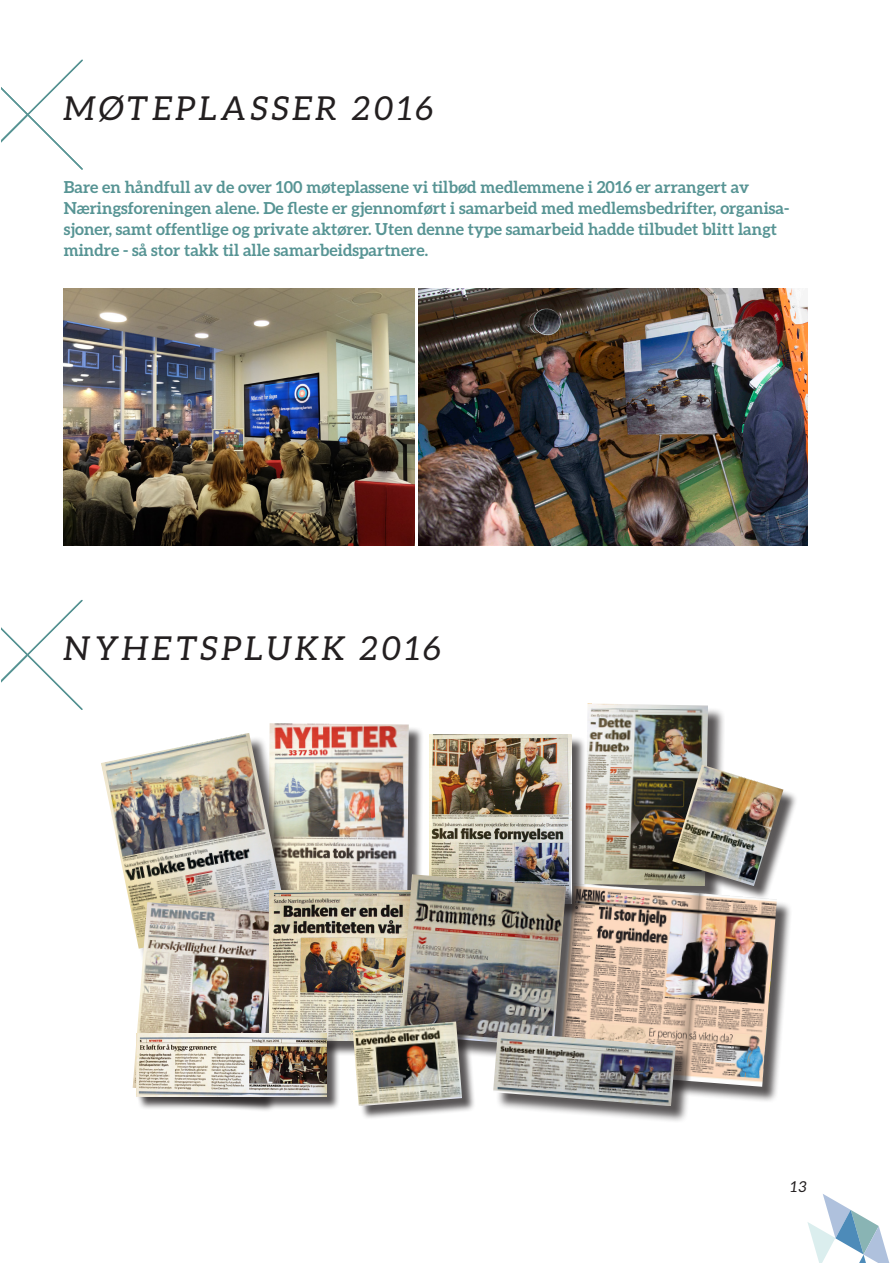
<style>
.page{position:relative;width:893px;height:1263px;background:#fff}
.page>*{position:absolute;margin:0;border:0;box-sizing:border-box;transform-origin:0 0}
.Overskrift{font:italic 33px "Aleo";letter-spacing:.125em;color:#231f20}
.Ingress{font:700 16.5px/21px "Aleo";color:#579494}
.t1{font:italic 15px "Aleo";color:#231f20}
</style>
<div class="page">
<svg style="left:807px;top:1194px;width:83px;height:69px"></svg>
<svg style="left:1px;top:60px;width:82px;height:110px"></svg>
<div style="left:587px;top:706px;width:138px;height:197px;background:#231f20;opacity:.75"></div>
<img style="left:586px;top:703px;width:122px;height:180px">
<img style="left:419px;top:289px;width:389px;height:257px">
<img style="left:64px;top:289px;width:350px;height:257px">
<div style="left:558px;top:886px;width:235px;height:217px;background:#231f20;opacity:.75"></div>
<img style="left:582px;top:883px;width:195px;height:204px">
<div style="left:270px;top:725px;width:154px;height:210px;background:#231f20;opacity:.75"></div>
<img style="left:269px;top:723px;width:140px;height:168px">
<div style="left:104px;top:736px;width:200px;height:230px;background:#231f20;opacity:.75"></div>
<img style="left:101px;top:733px;width:186px;height:216px">
<img style="left:133px;top:902px;width:137px;height:195px">
<div style="left:431px;top:737px;width:155px;height:182px;background:#231f20;opacity:.75"></div>
<img style="left:429px;top:734px;width:142px;height:143px">
<div style="left:675px;top:767px;width:123px;height:134px;background:#231f20;opacity:.75"></div>
<img style="left:672px;top:765px;width:111px;height:121px">
<img style="left:270px;top:891px;width:129px;height:150px">
<div style="left:138px;top:1035px;width:203px;height:75px;background:#231f20;opacity:.75"></div>
<img style="left:136px;top:1033px;width:191px;height:63px">
<div style="left:402px;top:877px;width:180px;height:186px;background:#231f20;opacity:.75"></div>
<img style="left:399px;top:874px;width:167px;height:173px">
<div style="left:355px;top:1023px;width:121px;height:97px;background:#231f20;opacity:.75"></div>
<img style="left:353px;top:1021px;width:109px;height:85px">
<div style="left:496px;top:1034px;width:197px;height:89px;background:#231f20;opacity:.75"></div>
<img style="left:493px;top:1032px;width:183px;height:74px">
<svg style="left:1px;top:600px;width:82px;height:110px"></svg>
<p class="Overskrift" style="left:64px;top:90px;width:371px">MØTEPLASSER 2016</p>
<p class="Ingress" style="left:64px;top:176px;width:727px">Bare en håndfull av de over 100 møteplassene vi tilbød medlemmene i 2016 er arrangert av Næringsforeningen alene. De fleste er gjennomført i samarbeid med medlemsbedrifter, organisa&shy;sjoner, samt offentlige og private aktører. Uten denne type samarbeid hadde tilbudet blitt langt mindre - så stor takk til alle samarbeidspartnere.</p>
<p class="Overskrift" style="left:64px;top:630px;width:379px">NYHETSPLUKK 2016</p>
<p class="t1" style="left:791px;top:1178px;width:18px">13</p>
</div>
